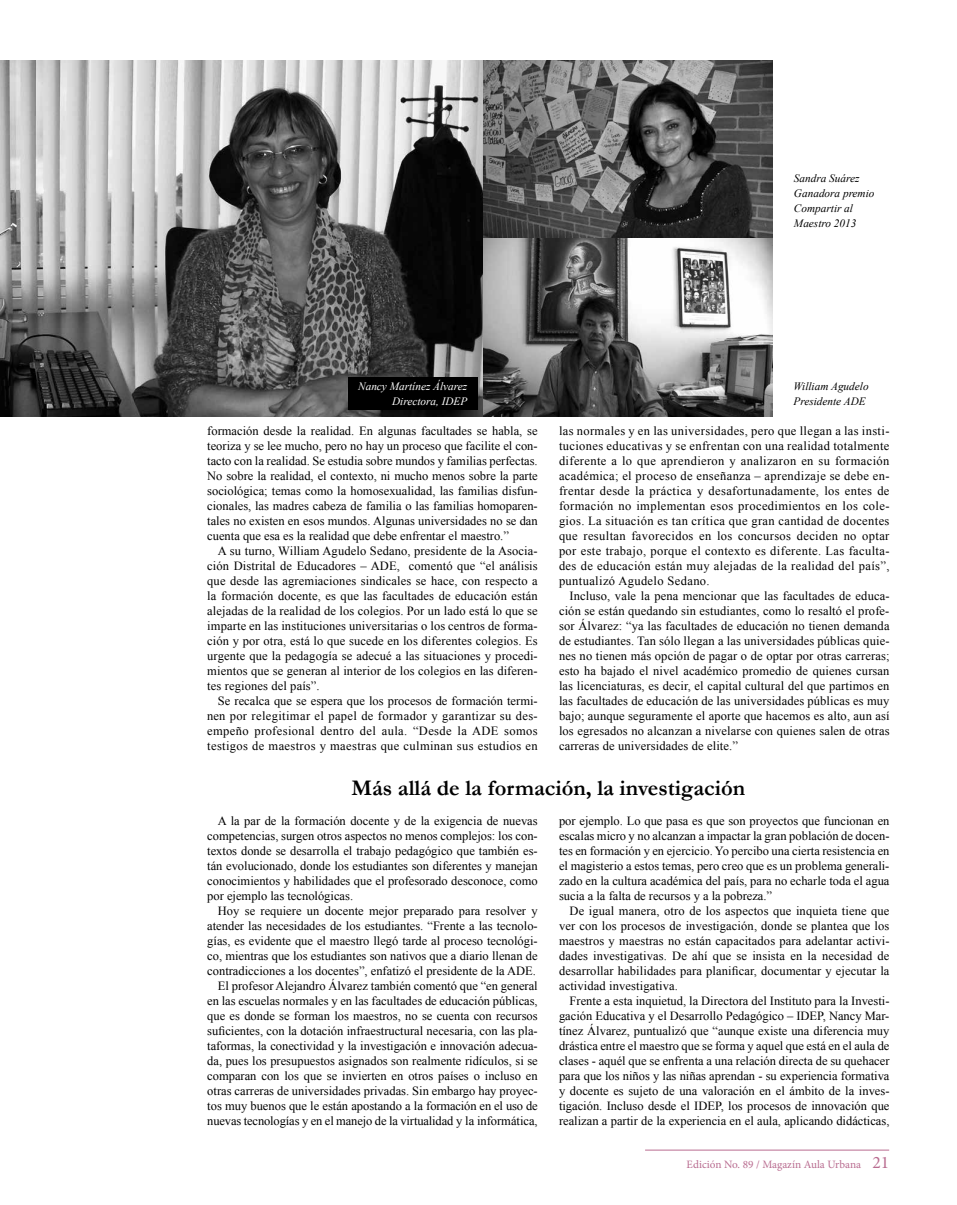
<style>
.page{position:relative;width:957px;height:1205px;background:#fff}
.page>*{position:absolute;margin:0;border:0;box-sizing:border-box;transform-origin:0 0}
.t1{font:700 22.5px "Garamond";color:#000}
.t2{font:12.5px/15px "Times New Roman";color:#000;text-align:justify}
.t3{font:italic 11.25px/15px "Times New Roman";color:#000}
.t4{font:italic 11.25px/15px "Times New Roman";color:#fff;text-align:right}
.t5{font:11.25px "Minion Pro";color:#b96c90}
.s1{font-size:17.5px}
</style>
<div class="page">
<hr style="left:645px;top:1150px;width:244px;height:1px;background:#b96c90">
<img style="left:0;top:60px;width:772px;height:357px">
<div style="left:348px;top:377px;width:130px;height:33px;background:#000"></div>
<p class="t4" style="left:358px;top:379px;width:111px">Nancy Martínez Álvarez<br>Directora, IDEP</p>
<p class="t3" style="left:794px;top:171px;width:82px">Sandra Suárez<br>Ganadora premio<br>Compartir al<br>Maestro 2013</p>
<p class="t3" style="left:793px;top:379px;width:77px">William Agudelo<br>Presidente ADE</p>
<p class="t2" style="left:207px;top:423px;width:332px">formación desde la realidad. En algunas facultades se habla, se teoriza y se lee mucho, pero no hay un proceso que facilite el con&shy;tacto con la realidad. Se estudia sobre mundos y familias perfectas.<br>No sobre la realidad, el contexto, ni mucho menos sobre la parte sociológica; temas como la homosexualidad, las familias disfun&shy;cionales, las madres cabeza de familia o las familias homoparen&shy;tales no existen en esos mundos. Algunas universidades no se dan cuenta que esa es la realidad que debe enfrentar el maestro.”</p>
<p class="t2" style="left:207px;top:543px;width:332px;text-indent:11px">A su turno, William Agudelo Sedano, presidente de la Asocia&shy;ción Distrital de Educadores – ADE, comentó que “el análisis que desde las agremiaciones sindicales se hace, con respecto a la formación docente, es que las facultades de educación están alejadas de la realidad de los colegios. Por un lado está lo que se imparte en las instituciones universitarias o los centros de forma&shy;ción y por otra, está lo que sucede en los diferentes colegios. Es urgente que la pedagogía se adecué a las situaciones y procedi&shy;mientos que se generan al interior de los colegios en las diferen&shy;tes regiones del país”.</p>
<p class="t2" style="left:207px;top:693px;width:332px;text-indent:11px">Se recalca que se espera que los procesos de formación termi&shy;nen por relegitimar el papel de formador y garantizar su des&shy;empeño profesional dentro del aula. “Desde la ADE somos testigos de maestros y maestras que culminan sus estudios en</p>
<p class="t2" style="left:559px;top:423px;width:332px">las normales y en las universidades, pero que llegan a las insti&shy;tuciones educativas y se enfrentan con una realidad totalmente diferente a lo que aprendieron y analizaron en su formación académica; el proceso de enseñanza – aprendizaje se debe en&shy;frentar desde la práctica y desafortunadamente, los entes de formación no implementan esos procedimientos en los cole&shy;gios. La situación es tan crítica que gran cantidad de docentes que resultan favorecidos en los concursos deciden no optar por este trabajo, porque el contexto es diferente. Las faculta&shy;des de educación están muy alejadas de la realidad del país”, puntualizó Agudelo Sedano.</p>
<p class="t2" style="left:559px;top:588px;width:332px;text-indent:11px">Incluso, vale la pena mencionar que las facultades de educa&shy;ción se están quedando sin estudiantes, como lo resaltó el profe&shy;sor Álvarez: “ya las facultades de educación no tienen demanda de estudiantes. Tan sólo llegan a las universidades públicas quie&shy;nes no tienen más opción de pagar o de optar por otras carreras; esto ha bajado el nivel académico promedio de quienes cursan las licenciaturas, es decir, el capital cultural del que partimos en las facultades de educación de las universidades públicas es muy bajo; aunque seguramente el aporte que hacemos es alto, aun así los egresados no alcanzan a nivelarse con quienes salen de otras carreras de universidades de elite.”</p>
<h1 class="t1" style="left:351px;top:773px;width:395px">Más allá de la formación, la investigación</h1>
<p class="t2" style="left:207px;top:813px;width:332px;text-indent:11px">A la par de la formación docente y de la exigencia de nuevas competencias, surgen otros aspectos no menos complejos: los con&shy;textos donde se desarrolla el trabajo pedagógico que también es&shy;tán evolucionado, donde los estudiantes son diferentes y manejan conocimientos y habilidades que el profesorado desconoce, como por ejemplo las tecnológicas.</p>
<p class="t2" style="left:207px;top:903px;width:332px;text-align:right">Hoy se requiere un docente mejor preparado para resolver y atender las necesidades de los estudiantes. “Frente a las tecnolo&shy;gías, es evidente que el maestro llegó tarde al proceso tecnológi&shy;co, mientras que los estudiantes son nativos que a diario llenan de contradicciones a los docentes”, enfatizó el presidente de la ADE.<br>El profesor Alejandro Álvarez también comentó que “en general en las escuelas normales y en las facultades de educación públicas, que es donde se forman los maestros, no se cuenta con recursos suficientes, con la dotación infraestructural necesaria, con las pla&shy;taformas, la conectividad y la investigación e innovación adecua&shy;da, pues los presupuestos asignados son realmente ridículos, si se comparan con los que se invierten en otros países o incluso en otras carreras de universidades privadas. Sin embargo hay proyec&shy;tos muy buenos que le están apostando a la formación en el uso de nuevas tecnologías y en el manejo de la virtualidad y la informática,</p>
<p class="t2" style="left:559px;top:813px;width:332px">por ejemplo. Lo que pasa es que son proyectos que funcionan en escalas micro y no alcanzan a impactar la gran población de docen&shy;tes en formación y en ejercicio. Yo percibo una cierta resistencia en el magisterio a estos temas, pero creo que es un problema generali&shy;zado en la cultura académica del país, para no echarle toda el agua sucia a la falta de recursos y a la pobreza.”</p>
<p class="t2" style="left:559px;top:903px;width:332px;text-indent:11px">De igual manera, otro de los aspectos que inquieta tiene que ver con los procesos de investigación, donde se plantea que los maestros y maestras no están capacitados para adelantar activi&shy;dades investigativas. De ahí que se insista en la necesidad de desarrollar habilidades para planificar, documentar y ejecutar la actividad investigativa.</p>
<p class="t2" style="left:559px;top:993px;width:332px;text-indent:11px">Frente a esta inquietud, la Directora del Instituto para la Investi&shy;gación Educativa y el Desarrollo Pedagógico – IDEP, Nancy Mar&shy;tínez Álvarez, puntualizó que “aunque existe una diferencia muy drástica entre el maestro que se forma y aquel que está en el aula de clases - aquél que se enfrenta a una relación directa de su quehacer para que los niños y las niñas aprendan - su experiencia formativa y docente es sujeto de una valoración en el ámbito de la inves&shy;tigación. Incluso desde el IDEP, los procesos de innovación que realizan a partir de la experiencia en el aula, aplicando didácticas,</p>
<p class="t5" style="left:686px;top:1157px;width:204px">Edición No. 89 / Magazín Aula Urbana <span class="s1">21</span></p>
</div>
